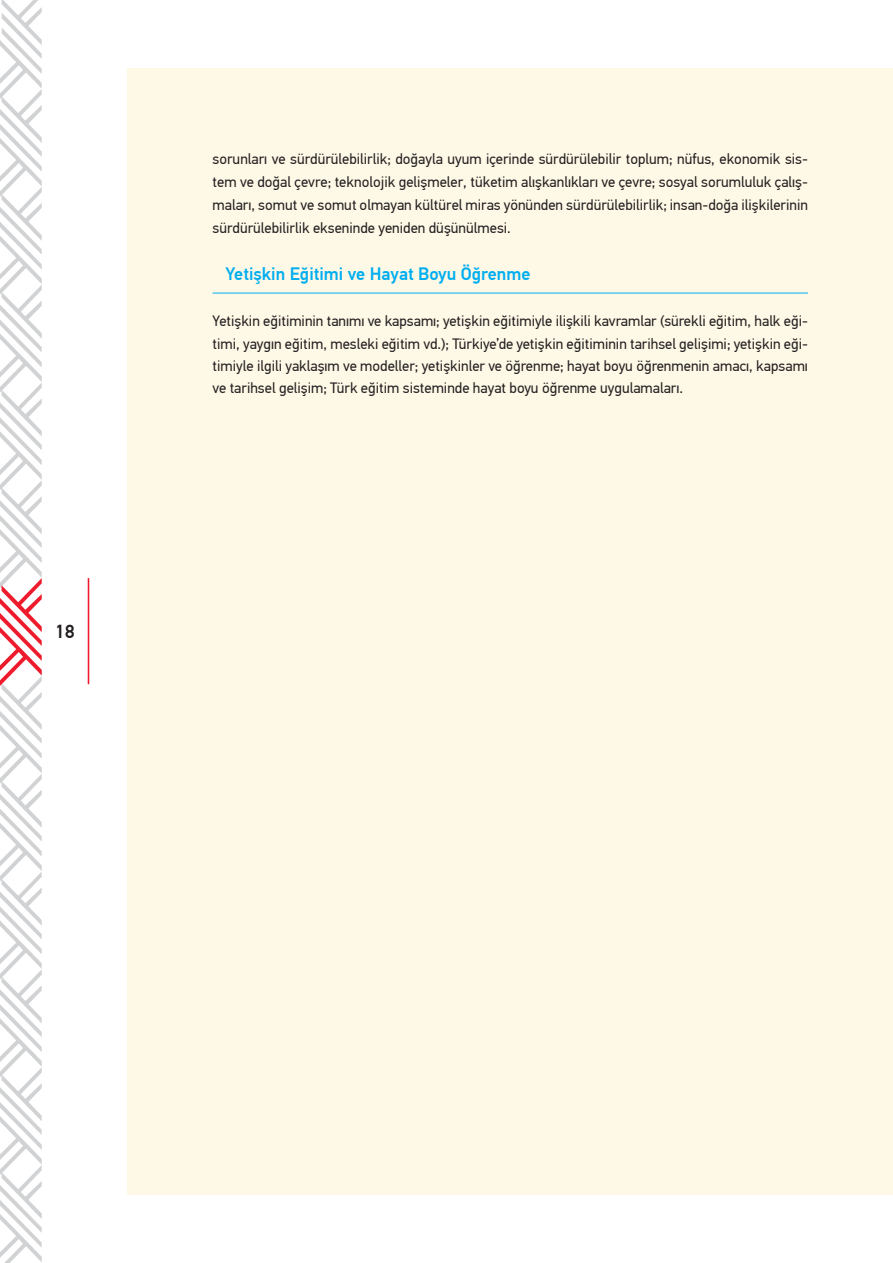
<style>
.page{position:relative;width:893px;height:1263px;background:#fff}
.page>*{position:absolute;margin:0;border:0;box-sizing:border-box;transform-origin:0 0}
.t1{font:500 18.9px "PF Din Text Pro";color:#231f20}
.t2{font:500 18px "PF Din Text Pro";color:#00aeef}
.t3{font:15px/22.8px "PF Din Text Pro";color:#231f20;text-align:justify}
</style>
<div class="page">
<div style="left:128px;top:68px;width:765px;height:1127px;background:#fef8e6"></div>
<hr style="left:88px;top:578px;width:1px;height:106px;background:#ee1b2d">
<svg style="left:0;top:0;width:42px;height:1263px"></svg>
<hr style="left:213px;top:293px;width:595px;height:1px;background:#00aeef">
<p class="t1" style="left:55px;top:620px;width:21px">18</p>
<p class="t3" style="left:213px;top:148px;width:597px">sorunları ve sürdürülebilirlik; doğayla uyum içerinde sürdürülebilir toplum; nüfus, ekonomik sis&shy;tem ve doğal çevre; teknolojik gelişmeler, tüketim alışkanlıkları ve çevre; sosyal sorumluluk çalış&shy;maları, somut ve somut olmayan kültürel miras yönünden sürdürülebilirlik; insan-doğa ilişkilerinin sürdürülebilirlik ekseninde yeniden düşünülmesi.</p>
<p class="t2" style="left:225px;top:263px;width:307px">Yetişkin Eğitimi ve Hayat Boyu Öğrenme</p>
<p class="t3" style="left:213px;top:310px;width:597px;line-height:22.4px">Yetişkin eğitiminin tanımı ve kapsamı; yetişkin eğitimiyle ilişkili kavramlar (sürekli eğitim, halk eği&shy;timi, yaygın eğitim, mesleki eğitim vd.); Türkiye’de yetişkin eğitiminin tarihsel gelişimi; yetişkin eği&shy;timiyle ilgili yaklaşım ve modeller; yetişkinler ve öğrenme; hayat boyu öğrenmenin amacı, kapsamı ve tarihsel gelişim; Türk eğitim sisteminde hayat boyu öğrenme uygulamaları.</p>
</div>
